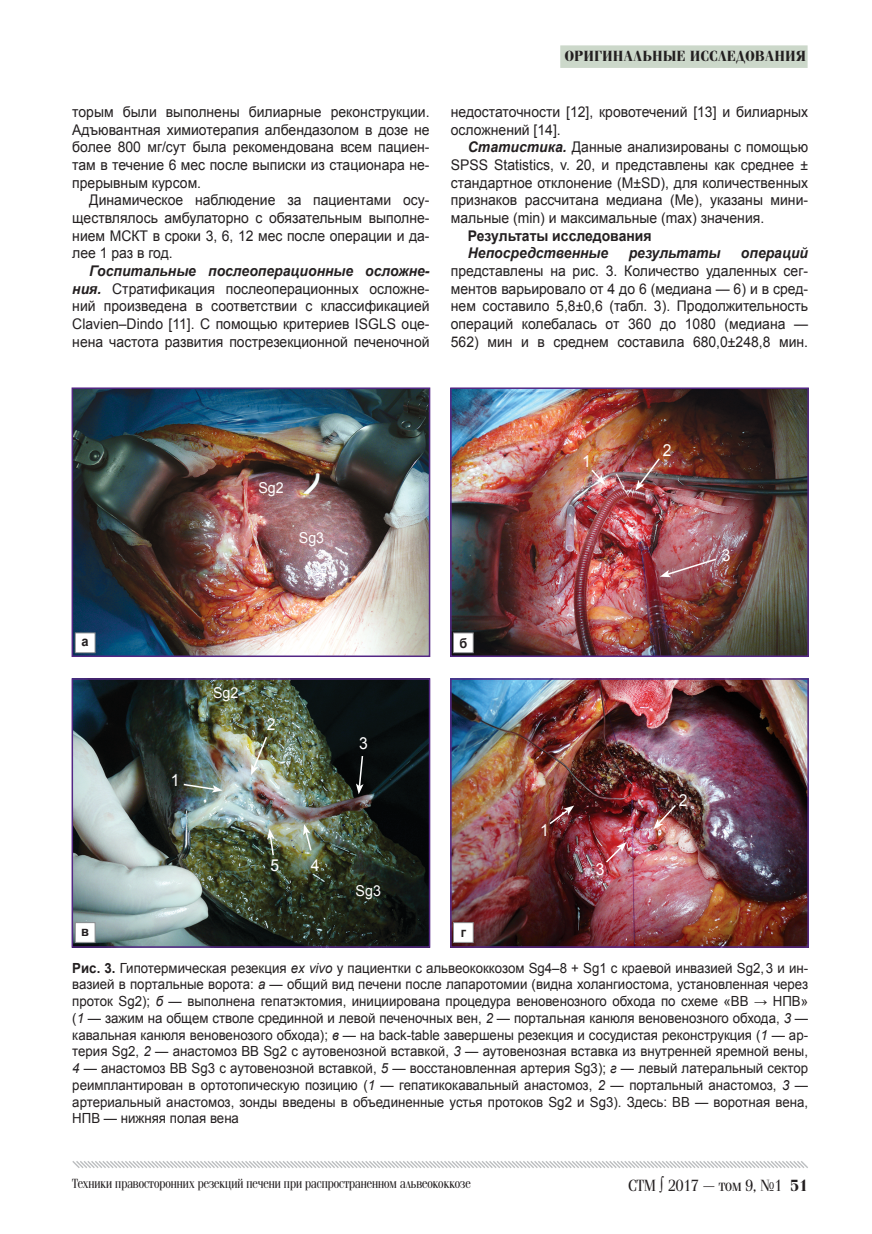
<style>
.page{position:relative;width:872px;height:1234px;background:#fff}
.page>*{position:absolute;margin:0;border:0;box-sizing:border-box;transform-origin:0 0}
.t1{font:16.5px "Simeiz";color:#231f20}
.t2{font:16.5px "Arial";color:#fff;scale:.95 1}
.t3{font:700 15px "Simeiz";letter-spacing:.04em;color:#231f20}
.t4{font:15px "Arial";color:#fff;scale:.95 1}
.t5{font:14.7px/17.7px "Arial";color:#231f20;text-align:justify;scale:.95 1}
.t6{font:italic 700 14.7px "Arial";color:#231f20;scale:.95 1}
.t7{font:700 14.7px "Arial";color:#231f20;scale:.95 1}
.t8{font:13.95px/16.8px "Arial";color:#231f20;text-align:justify;scale:.95 1}
.t9{font:13.5px "Simeiz";color:#231f20;scale:.95 1}
.t10{font:700 13.5px "Arial";color:#231f20;scale:.95 1}
.s1{font-weight:700;font-style:italic}
.s2{font-weight:700}
.s3{font-style:italic}
</style>
<div class="page">
<div style="left:560px;top:45px;width:247px;height:23px;background:#ccd8ca"></div>
<svg style="left:72px;top:1161px;width:736px;height:7px"></svg>
<img style="left:75px;top:390px;width:352px;height:264px">
<div style="left:72px;top:387px;width:358px;height:270px;border:2px solid #542785"></div>
<img style="left:453px;top:390px;width:353px;height:264px">
<div style="left:450px;top:387px;width:359px;height:270px;border:2px solid #542785"></div>
<img style="left:75px;top:681px;width:352px;height:263px">
<div style="left:72px;top:678px;width:358px;height:269px;border:2px solid #542785"></div>
<img style="left:453px;top:681px;width:353px;height:263px">
<div style="left:450px;top:678px;width:359px;height:269px;border:2px solid #542785"></div>
<div style="left:75px;top:632px;width:20px;height:20px;background:#fff"></div>
<div style="left:75px;top:632px;width:20px;height:21px;border:1px solid #8c8e91"></div>
<div style="left:453px;top:632px;width:20px;height:20px;background:#fff"></div>
<div style="left:453px;top:632px;width:20px;height:21px;border:1px solid #8c8e91"></div>
<div style="left:75px;top:922px;width:20px;height:20px;background:#fff"></div>
<div style="left:75px;top:922px;width:20px;height:20px;border:1px solid #8c8e91"></div>
<div style="left:453px;top:922px;width:20px;height:20px;background:#fff"></div>
<div style="left:453px;top:922px;width:20px;height:20px;border:1px solid #8c8e91"></div>
<svg style="left:635px;top:456px;width:26px;height:34px"></svg>
<svg style="left:660px;top:557px;width:57px;height:20px"></svg>
<svg style="left:251px;top:735px;width:17px;height:40px"></svg>
<svg style="left:356px;top:754px;width:8px;height:40px"></svg>
<svg style="left:303px;top:824px;width:10px;height:28px"></svg>
<svg style="left:267px;top:828px;width:8px;height:28px"></svg>
<svg style="left:182px;top:782px;width:41px;height:10px"></svg>
<svg style="left:548px;top:805px;width:26px;height:20px"></svg>
<svg style="left:653px;top:803px;width:24px;height:26px"></svg>
<svg style="left:604px;top:841px;width:22px;height:22px"></svg>
<svg style="left:590px;top:468px;width:15px;height:17px"></svg>
<p class="t5" style="left:72px;top:103px;width:377px">торым были выполнены билиарные реконструкции.<br>Адъювантная химиотерапия албендазолом в дозе не более 800 мг/сут была рекомендована всем пациен&shy;там в течение 6 мес после выписки из стационара не&shy;прерывным курсом.</p>
<p class="t5" style="left:72px;top:191px;width:377px;text-indent:17px">Динамическое наблюдение за пациентами осу&shy;ществлялось амбулаторно с обязательным выполне&shy;нием МСКТ в сроки 3, 6, 12 мес после операции и да&shy;лее 1 раз в год.</p>
<p class="t5" style="left:72px;top:262px;width:378px;text-indent:17px"><span class="s1">Госпитальные послеоперационные осложне&shy;ния.</span> Стратификация послеоперационных осложне&shy;ний произведена в соответствии с классификацией Clavien–Dindo [11]. С помощью критериев ISGLS оце&shy;нена частота развития пострезекционной печеночной</p>
<p class="t3" style="left:565px;top:48px;width:242px">оригинальные исследования</p>
<p class="t5" style="left:451px;top:103px;width:377px">недостаточности [12], кровотечений [13] и билиарных осложнений [14].</p>
<p class="t5" style="left:451px;top:138px;width:377px;text-indent:17px"><span class="s1">Статистика.</span> Данные анализированы с помощью SPSS Statistics, v. 20, и представлены как среднее ± стандартное отклонение (M±SD), для количественных признаков рассчитана медиана (Me), указаны мини&shy;мальные (min) и максимальные (max) значения.</p>
<p class="t7" style="left:468px;top:225px;width:195px">Результаты исследования</p>
<p class="t6" style="left:468px;top:243px;width:149px">Непосредственные</p>
<p class="t6" style="left:628px;top:243px;width:98px">результаты</p>
<p class="t6" style="left:741px;top:243px;width:72px">операций</p>
<p class="t5" style="left:451px;top:262px;width:377px">представлены на рис. 3. Количество удаленных сег&shy;ментов варьировало от 4 до 6 (медиана — 6) и в сред&shy;нем составило 5,8±0,6 (табл. 3). Продолжительность операций колебалась от 360 до 1080 (медиана — 562) мин и в среднем составила 680,0±248,8 мин.</p>
<p class="t4" style="left:258px;top:477px;width:28px">Sg2</p>
<p class="t4" style="left:299px;top:527px;width:28px">Sg3</p>
<p class="t2" style="left:582px;top:449px;width:11px">1</p>
<p class="t2" style="left:662px;top:439px;width:11px">2</p>
<p class="t2" style="left:722px;top:544px;width:11px">3</p>
<p class="t10" style="left:82px;top:632px;width:9px">а</p>
<p class="t10" style="left:459px;top:633px;width:10px">б</p>
<p class="t2" style="left:171px;top:769px;width:11px">1</p>
<p class="t4" style="left:213px;top:682px;width:28px">Sg2</p>
<p class="t2" style="left:267px;top:713px;width:11px">2</p>
<p class="t2" style="left:359px;top:732px;width:11px">3</p>
<p class="t2" style="left:540px;top:818px;width:11px">1</p>
<p class="t2" style="left:270px;top:853px;width:11px">5</p>
<p class="t2" style="left:311px;top:853px;width:11px">4</p>
<p class="t2" style="left:596px;top:857px;width:11px">3</p>
<p class="t4" style="left:355px;top:880px;width:28px">Sg3</p>
<p class="t10" style="left:81px;top:921px;width:10px">в</p>
<p class="t10" style="left:461px;top:923px;width:7px">г</p>
<p class="t2" style="left:678px;top:789px;width:11px">2</p>
<p class="t8" style="left:72px;top:959px;width:776px"><span class="s2">Рис. 3.</span> Гипотермическая резекция <span class="s3">ex vivo</span> у пациентки с альвеококкозом Sg4–8 + Sg1 с краевой инвазией Sg2,3 и ин&shy;вазией в портальные ворота: <span class="s3">а</span> — общий вид печени после лапаротомии (видна холангиостома, установленная через проток Sg2); <span class="s3">б</span> — выполнена гепатэктомия, инициирована процедура веновенозного обхода по схеме «ВВ → НПВ» (<span class="s3">1</span> — зажим на общем стволе срединной и левой печеночных вен, <span class="s3">2</span> — портальная канюля веновенозного обхода, <span class="s3">3</span> — кавальная канюля веновенозого обхода); <span class="s3">в</span> — на back-table завершены резекция и сосудистая реконструкция (<span class="s3">1</span> — ар&shy;терия Sg2, <span class="s3">2</span> — анастомоз ВВ Sg2 с аутовенозной вставкой, <span class="s3">3</span> — аутовенозная вставка из внутренней яремной вены, <span class="s3">4</span> — анастомоз ВВ Sg3 с аутовенозной вставкой, <span class="s3">5</span> — восстановленная артерия Sg3); <span class="s3">г</span> — левый латеральный сектор реимплантирован в ортотопическую позицию (<span class="s3">1</span> — гепатикокавальный анастомоз, <span class="s3">2</span> — портальный анастомоз, <span class="s3">3</span> — артериальный анастомоз, зонды введены в объединенные устья протоков Sg2 и Sg3). Здесь: ВВ — воротная вена, НПВ — нижняя полая вена</p>
<p class="t9" style="left:72px;top:1176px;width:421px">Техники правосторонних резекций печени при распространенном альвеококкозе</p>
<p class="t1" style="left:628px;top:1176px;width:181px">СТМ ∫ 2017 — том 9, №1 <span class="s2">51</span></p>
</div>
